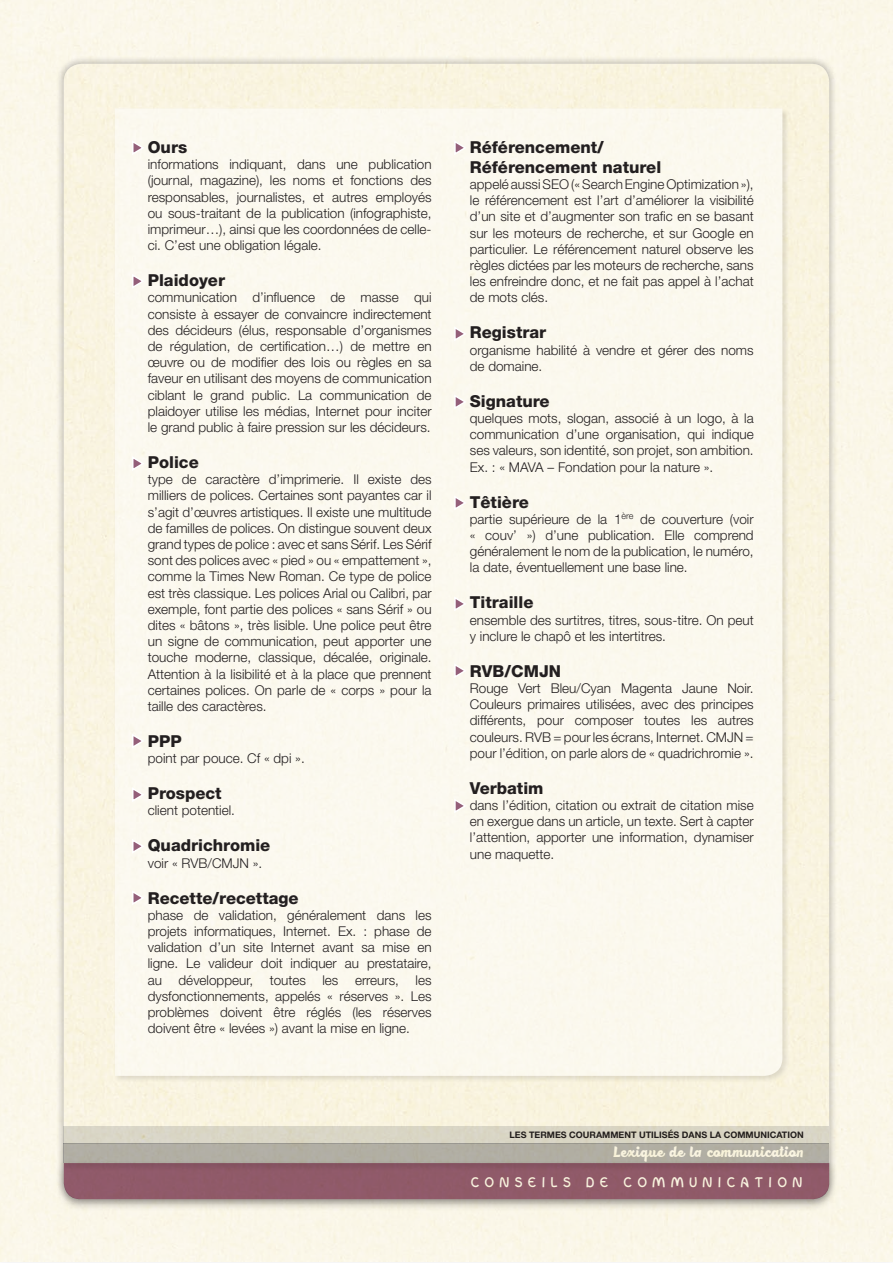
<style>
.page{position:relative;width:893px;height:1263px;background:#fff}
.page>*{position:absolute;margin:0;border:0;box-sizing:border-box;transform-origin:0 0}
.t1{font:800 16.5px/19.8px "Helvetica Neue";color:#231f20}
.t2{font:700 16.5px "In Colhua";letter-spacing:.35em;color:#fff}
.t3{font:15px "Black Fat";color:#fff}
.t4{font:300 13.5px/16.2px "Helvetica Neue";color:#231f20;text-align:justify}
.t5{font:700 9px "Helvetica Neue";color:#231f20}
</style>
<div class="page">
<div style="left:56px;top:56px;width:781px;height:1151px;background:#231f20;opacity:.25"></div>
<div style="left:64px;top:64px;width:765px;height:1062px;background:#f9f4e0"></div>
<div style="left:56px;top:1159px;width:781px;height:52px;background:#231f20;opacity:.3"></div>
<div style="left:64px;top:1172px;width:765px;height:27px;background:#905a69"></div>
<div style="left:59px;top:1143px;width:775px;height:29px;background:#885764"></div>
<div style="left:64px;top:1143px;width:765px;height:20px;background:#b1aea3"></div>
<div style="left:64px;top:1126px;width:765px;height:17px;background:#d9d5c5"></div>
<div style="left:113px;top:107px;width:677px;height:977px;background:#231f20;opacity:.25"></div>
<div style="left:115px;top:108px;width:667px;height:968px;background:#fbf9ee"></div>
<svg style="left:131px;top:140px;width:15px;height:17px"></svg>
<svg style="left:131px;top:273px;width:15px;height:17px"></svg>
<svg style="left:131px;top:455px;width:15px;height:17px"></svg>
<svg style="left:131px;top:733px;width:15px;height:17px"></svg>
<svg style="left:131px;top:786px;width:15px;height:17px"></svg>
<svg style="left:131px;top:838px;width:15px;height:17px"></svg>
<svg style="left:131px;top:890px;width:15px;height:17px"></svg>
<svg style="left:453px;top:140px;width:15px;height:17px"></svg>
<svg style="left:453px;top:326px;width:15px;height:17px"></svg>
<svg style="left:453px;top:394px;width:15px;height:17px"></svg>
<svg style="left:453px;top:495px;width:15px;height:17px"></svg>
<svg style="left:453px;top:596px;width:15px;height:17px"></svg>
<svg style="left:453px;top:663px;width:15px;height:17px"></svg>
<svg style="left:453px;top:798px;width:15px;height:17px"></svg>
<p class="t1" style="left:148px;top:137px;width:41px">Ours</p>
<p class="t4" style="left:148px;top:156px;width:285px">informations indiquant, dans une publication (journal, magazine), les noms et fonctions des responsables, journalistes, et autres employés ou sous-traitant de la publication (infographiste, imprimeur…), ainsi que les coordonnées de celle&shy;ci. C’est une obligation légale.</p>
<p class="t1" style="left:148px;top:270px;width:79px">Plaidoyer</p>
<p class="t4" style="left:148px;top:289px;width:285px">communication d’influence de masse qui consiste à essayer de convaincre indirectement des décideurs (élus, responsable d’organismes de régulation, de certification…) de mettre en œuvre ou de modifier des lois ou règles en sa faveur en utilisant des moyens de communication ciblant le grand public. La communication de plaidoyer utilise les médias, Internet pour inciter le grand public à faire pression sur les décideurs.</p>
<p class="t1" style="left:148px;top:452px;width:53px">Police</p>
<p class="t4" style="left:148px;top:471px;width:285px">type de caractère d’imprimerie. Il existe des milliers de polices. Certaines sont payantes car il s’agit d’œuvres artistiques. Il existe une multitude de familles de polices. On distingue souvent deux grand types de police : avec et sans Sérif. Les Sérif sont des polices avec « pied » ou « empattement », comme la Times New Roman. Ce type de police est très classique. Les polices Arial ou Calibri, par exemple, font partie des polices « sans Sérif » ou dites « bâtons », très lisible. Une police peut être un signe de communication, peut apporter une touche moderne, classique, décalée, originale.<br>Attention à la lisibilité et à la place que prennent certaines polices. On parle de « corps » pour la taille des caractères.</p>
<p class="t1" style="left:148px;top:731px;width:35px">PPP</p>
<p class="t4" style="left:148px;top:750px;width:159px">point par pouce. Cf « dpi ».</p>
<p class="t1" style="left:148px;top:783px;width:75px">Prospect</p>
<p class="t4" style="left:148px;top:802px;width:89px">client potentiel.</p>
<p class="t1" style="left:148px;top:836px;width:124px">Quadrichromie</p>
<p class="t4" style="left:148px;top:854px;width:116px">voir « RVB/CMJN ».</p>
<p class="t1" style="left:148px;top:888px;width:152px">Recette/recettage</p>
<p class="t4" style="left:148px;top:907px;width:285px">phase de validation, généralement dans les projets informatiques, Internet. Ex. : phase de validation d’un site Internet avant sa mise en ligne. Le valideur doit indiquer au prestataire, au développeur, toutes les erreurs, les dysfonctionnements, appelés « réserves ». Les problèmes doivent être réglés (les réserves doivent être « levées ») avant la mise en ligne.</p>
<p class="t1" style="left:470px;top:137px;width:193px">Référencement/<br>Référencement naturel</p>
<p class="t4" style="left:470px;top:176px;width:285px">appelé aussi SEO (« Search Engine Optimization »), le référencement est l’art d’améliorer la visibilité d’un site et d’augmenter son trafic en se basant sur les moteurs de recherche, et sur Google en particulier. Le référencement naturel observe les règles dictées par les moteurs de recherche, sans les enfreindre donc, et ne fait pas appel à l’achat de mots clés.</p>
<p class="t1" style="left:470px;top:323px;width:78px">Registrar</p>
<p class="t4" style="left:470px;top:341px;width:285px">organisme habilité à vendre et gérer des noms de domaine.</p>
<p class="t1" style="left:470px;top:391px;width:81px">Signature</p>
<p class="t4" style="left:470px;top:410px;width:285px">quelques mots, slogan, associé à un logo, à la communication d’une organisation, qui indique ses valeurs, son identité, son projet, son ambition.<br>Ex. : « MAVA – Fondation pour la nature ».</p>
<p class="t1" style="left:470px;top:492px;width:60px">Têtière</p>
<p class="t4" style="left:470px;top:511px;width:285px">partie supérieure de la 1<sup>ère</sup> de couverture (voir « couv’ ») d’une publication. Elle comprend généralement le nom de la publication, le numéro, la date, éventuellement une base line.</p>
<p class="t1" style="left:470px;top:593px;width:65px">Titraille</p>
<p class="t4" style="left:470px;top:611px;width:285px">ensemble des surtitres, titres, sous-titre. On peut y inclure le chapô et les intertitres.</p>
<p class="t1" style="left:470px;top:661px;width:93px">RVB/CMJN</p>
<p class="t4" style="left:470px;top:680px;width:285px">Rouge Vert Bleu/Cyan Magenta Jaune Noir.<br>Couleurs primaires utilisées, avec des principes différents, pour composer toutes les autres couleurs. RVB = pour les écrans, Internet. CMJN = pour l’édition, on parle alors de « quadrichromie ».</p>
<p class="t1" style="left:470px;top:778px;width:75px">Verbatim</p>
<p class="t4" style="left:470px;top:797px;width:285px">dans l’édition, citation ou extrait de citation mise en exergue dans un article, un texte. Sert à capter l’attention, apporter une information, dynamiser une maquette.</p>
<p class="t5" style="left:509px;top:1130px;width:296px">LES TERMES COURAMMENT UTILISÉS DANS LA COMMUNICATION</p>
<p class="t3" style="left:614px;top:1142px;width:192px">Lexique de la communication</p>
<p class="t2" style="left:471px;top:1173px;width:332px">CONSEILS DE COMMUNICATION</p>
</div>
